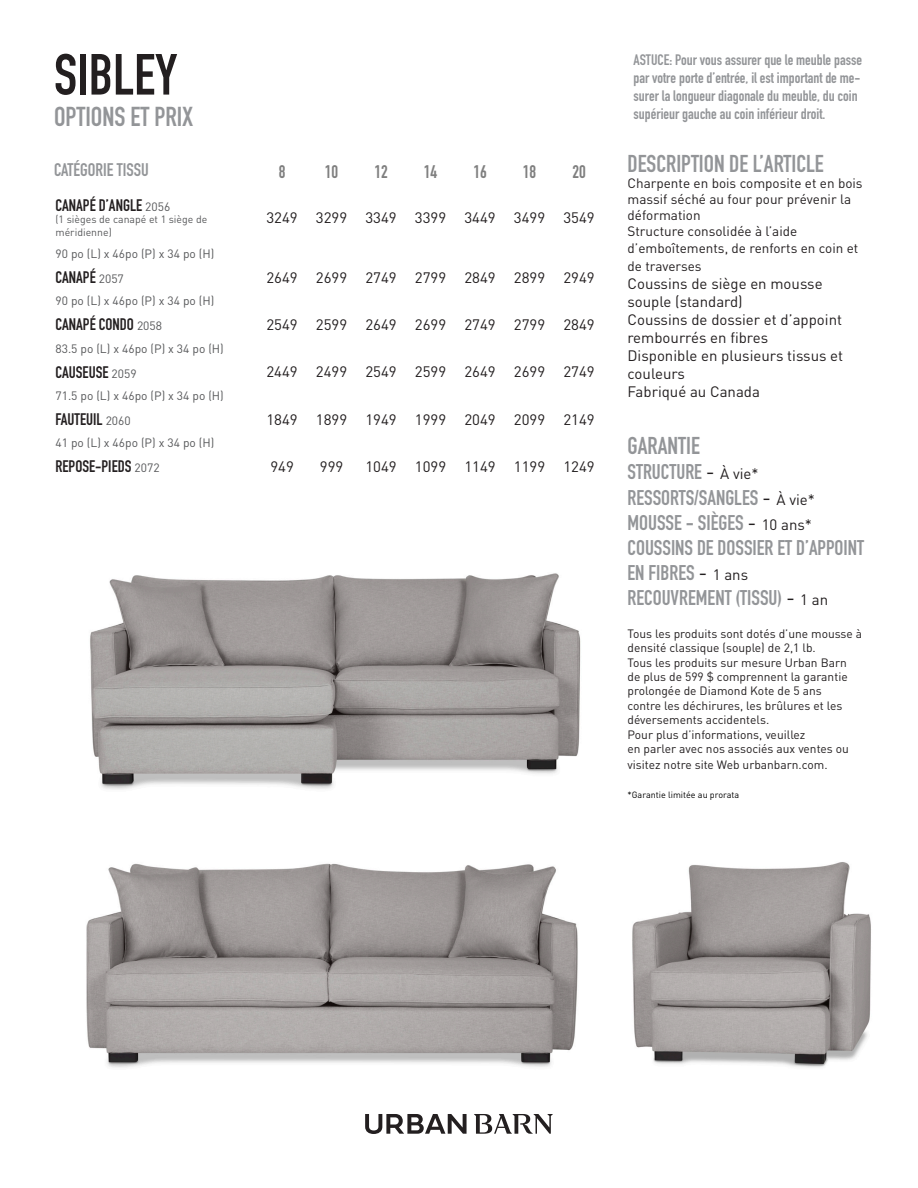
<style>
.page{position:relative;width:918px;height:1188px;background:#fff}
.page>*{position:absolute;margin:0;border:0;box-sizing:border-box;transform-origin:0 0}
.t1{font:57px "DIN Engschrift Std";color:#231f20}
.t2{font:27px "DIN Engschrift Std";color:#939598}
.t3{font:24px "DIN Engschrift Std";color:#939598}
.t4{font:21px/25.2px "DIN Engschrift Std";color:#939598}
.t5{font:18px "DIN Engschrift Std";color:#939598}
.Grade{font:18px "DIN Engschrift Std";color:#7f7f7f}
.Grade-2{font:16.5px "DIN Engschrift Std";color:#231f20}
.Grade-3{font:15px/18px "DINOT";color:#231f20}
.Grade-4{font:15px/18px "DIN Engschrift Std";color:#939598}
.t6{font:13.5px/16.2px "DINOT";color:#231f20}
.t7{font:12px/14.4px "DINOT";color:#231f20}
.Grade-5{font:12px "DINOT";color:#57585a}
.Grade-6{font:10.5px "DINOT";color:#57585a}
.t8{font:9px "DINOT";color:#000}
.s1{font-family:"DINOT";color:#231f20}
.s2{font-family:"DINOT";font-size:15px;color:#231f20}
.s3{font-family:"DINOT";font-size:12px;color:#57585a}
</style>
<div class="page">
<svg style="left:365px;top:1114px;width:102px;height:20px"></svg>
<svg style="left:474px;top:1114px;width:79px;height:20px"></svg>
<img style="left:90px;top:573px;width:491px;height:217px">
<img style="left:86px;top:863px;width:492px;height:205px">
<img style="left:632px;top:862px;width:239px;height:206px">
<p class="t1" style="left:54px;top:41px;width:125px">SIBLEY</p>
<p class="t2" style="left:54px;top:101px;width:140px">OPTIONS ET PRIX</p>
<p class="t5" style="left:54px;top:159px;width:96px">CATÉGORIE TISSU</p>
<p class="t3" style="left:628px;top:149px;width:198px">DESCRIPTION DE L’ARTICLE</p>
<p class="t6" style="left:628px;top:174px;width:237px">Charpente en bois composite et en bois massif séché au four pour prévenir la déformation</p>
<p class="t6" style="left:628px;top:223px;width:232px">Structure consolidée à l’aide d’emboîtements, de renforts en coin et</p>
<p class="t6" style="left:628px;top:257px;width:76px">de traverses</p>
<p class="Grade-3" style="left:628px;top:273px;width:197px">Coussins de siège en mousse souple (standard)</p>
<p class="Grade-3" style="left:628px;top:309px;width:216px">Coussins de dossier et d’appoint rembourrés en fibres</p>
<p class="Grade-3" style="left:628px;top:345px;width:217px">Disponible en plusieurs tissus et couleurs</p>
<p class="Grade-3" style="left:628px;top:381px;width:134px">Fabriqué au Canada</p>
<p class="t3" style="left:628px;top:432px;width:74px">GARANTIE</p>
<p class="t4" style="left:628px;top:460px;width:133px">STRUCTURE <span class="s1">-</span> <span class="s2">À vie*</span></p>
<p class="t4" style="left:628px;top:485px;width:189px">RESSORTS/SANGLES <span class="s1">-</span> <span class="s2">À vie*</span></p>
<p class="t4" style="left:628px;top:510px;width:186px">MOUSSE - SIÈGES <span class="s1">-</span> <span class="s2">10 ans*</span></p>
<p class="t4" style="left:628px;top:535px;width:238px">COUSSINS DE DOSSIER ET D’APPOINT<br>EN FIBRES <span class="s1">-</span> <span class="s2">1 ans</span></p>
<p class="t4" style="left:628px;top:586px;width:202px">RECOUVREMENT (TISSU) <span class="s1">-</span> <span class="s2">1 an</span></p>
<p class="t7" style="left:628px;top:626px;width:236px">Tous les produits sont dotés d’une mousse à densité classique (souple) de 2,1 lb.</p>
<p class="t7" style="left:628px;top:655px;width:222px">Tous les produits sur mesure Urban Barn de plus de 599 $ comprennent la garantie prolongée de Diamond Kote de 5 ans contre les déchirures, les brûlures et les déversements accidentels.</p>
<p class="t7" style="left:628px;top:727px;width:179px">Pour plus d’informations, veuillez</p>
<p class="t7" style="left:628px;top:740px;width:223px;line-height:16.2px">en parler avec nos associés aux ventes ou visitez notre site Web urbanbarn.com.</p>
<p class="t8" style="left:628px;top:789px;width:113px">*Garantie limitée au prorata</p>
<p class="Grade-4" style="left:634px;top:51px;width:230px">ASTUCE: Pour vous assurer que le meuble passe par votre porte d’entrée, il est important de me&shy;surer la longueur diagonale du meuble, du coin supérieur gauche au coin inférieur droit.</p>
<p class="Grade" style="left:279px;top:161px;width:8px">8</p>
<p class="Grade" style="left:325px;top:161px;width:15px">10</p>
<p class="Grade" style="left:374px;top:161px;width:15px">12</p>
<p class="Grade" style="left:424px;top:161px;width:15px">14</p>
<p class="Grade" style="left:473px;top:161px;width:15px">16</p>
<p class="Grade" style="left:523px;top:161px;width:15px">18</p>
<p class="Grade" style="left:572px;top:161px;width:15px">20</p>
<p class="Grade-2" style="left:56px;top:195px;width:116px">CANAPÉ D’ANGLE <span class="s3">2056</span></p>
<p class="Grade-6" style="left:56px;top:212px;width:153px">(1 sièges de canapé et 1 siège de</p>
<p class="Grade-6" style="left:56px;top:225px;width:58px">méridienne)</p>
<p class="Grade-3" style="left:266px;top:208px;width:33px">3249</p>
<p class="Grade-3" style="left:316px;top:208px;width:33px">3299</p>
<p class="Grade-3" style="left:365px;top:208px;width:33px">3349</p>
<p class="Grade-3" style="left:415px;top:208px;width:33px">3399</p>
<p class="Grade-3" style="left:464px;top:208px;width:33px">3449</p>
<p class="Grade-3" style="left:514px;top:208px;width:33px">3499</p>
<p class="Grade-3" style="left:563px;top:208px;width:33px">3549</p>
<p class="Grade-5" style="left:56px;top:246px;width:160px">90 po (L) x 46po (P) x 34 po (H)</p>
<p class="Grade-2" style="left:56px;top:268px;width:70px">CANAPÉ <span class="s3">2057</span></p>
<p class="Grade-3" style="left:266px;top:268px;width:33px">2649</p>
<p class="Grade-3" style="left:316px;top:268px;width:33px">2699</p>
<p class="Grade-3" style="left:365px;top:268px;width:33px">2749</p>
<p class="Grade-3" style="left:415px;top:268px;width:33px">2799</p>
<p class="Grade-3" style="left:464px;top:268px;width:33px">2849</p>
<p class="Grade-3" style="left:514px;top:268px;width:33px">2899</p>
<p class="Grade-3" style="left:563px;top:268px;width:33px">2949</p>
<p class="Grade-5" style="left:56px;top:293px;width:160px">90 po (L) x 46po (P) x 34 po (H)</p>
<p class="Grade-2" style="left:56px;top:315px;width:108px">CANAPÉ CONDO <span class="s3">2058</span></p>
<p class="Grade-3" style="left:266px;top:315px;width:33px">2549</p>
<p class="Grade-3" style="left:316px;top:315px;width:33px">2599</p>
<p class="Grade-3" style="left:365px;top:315px;width:33px">2649</p>
<p class="Grade-3" style="left:415px;top:315px;width:33px">2699</p>
<p class="Grade-3" style="left:464px;top:315px;width:33px">2749</p>
<p class="Grade-3" style="left:514px;top:315px;width:33px">2799</p>
<p class="Grade-3" style="left:563px;top:315px;width:33px">2849</p>
<p class="Grade-5" style="left:56px;top:340px;width:170px">83.5 po (L) x 46po (P) x 34 po (H)</p>
<p class="Grade-2" style="left:56px;top:362px;width:83px">CAUSEUSE <span class="s3">2059</span></p>
<p class="Grade-3" style="left:266px;top:362px;width:33px">2449</p>
<p class="Grade-3" style="left:316px;top:362px;width:33px">2499</p>
<p class="Grade-3" style="left:365px;top:362px;width:33px">2549</p>
<p class="Grade-3" style="left:415px;top:362px;width:33px">2599</p>
<p class="Grade-3" style="left:464px;top:362px;width:33px">2649</p>
<p class="Grade-3" style="left:514px;top:362px;width:33px">2699</p>
<p class="Grade-3" style="left:563px;top:362px;width:33px">2749</p>
<p class="Grade-5" style="left:56px;top:388px;width:170px">71.5 po (L) x 46po (P) x 34 po (H)</p>
<p class="Grade-2" style="left:56px;top:410px;width:77px">FAUTEUIL <span class="s3">2060</span></p>
<p class="Grade-3" style="left:266px;top:410px;width:33px">1849</p>
<p class="Grade-3" style="left:316px;top:410px;width:33px">1899</p>
<p class="Grade-3" style="left:365px;top:410px;width:33px">1949</p>
<p class="Grade-3" style="left:415px;top:410px;width:33px">1999</p>
<p class="Grade-3" style="left:464px;top:410px;width:33px">2049</p>
<p class="Grade-3" style="left:514px;top:410px;width:33px">2099</p>
<p class="Grade-3" style="left:563px;top:410px;width:33px">2149</p>
<p class="Grade-5" style="left:56px;top:435px;width:160px">41 po (L) x 46po (P) x 34 po (H)</p>
<p class="Grade-2" style="left:56px;top:457px;width:106px">REPOSE-PIEDS <span class="s3">2072</span></p>
<p class="Grade-3" style="left:270px;top:457px;width:25px">949</p>
<p class="Grade-3" style="left:320px;top:457px;width:25px">999</p>
<p class="Grade-3" style="left:365px;top:457px;width:33px">1049</p>
<p class="Grade-3" style="left:415px;top:457px;width:33px">1099</p>
<p class="Grade-3" style="left:464px;top:457px;width:33px">1149</p>
<p class="Grade-3" style="left:514px;top:457px;width:33px">1199</p>
<p class="Grade-3" style="left:563px;top:457px;width:33px">1249</p>
</div>
